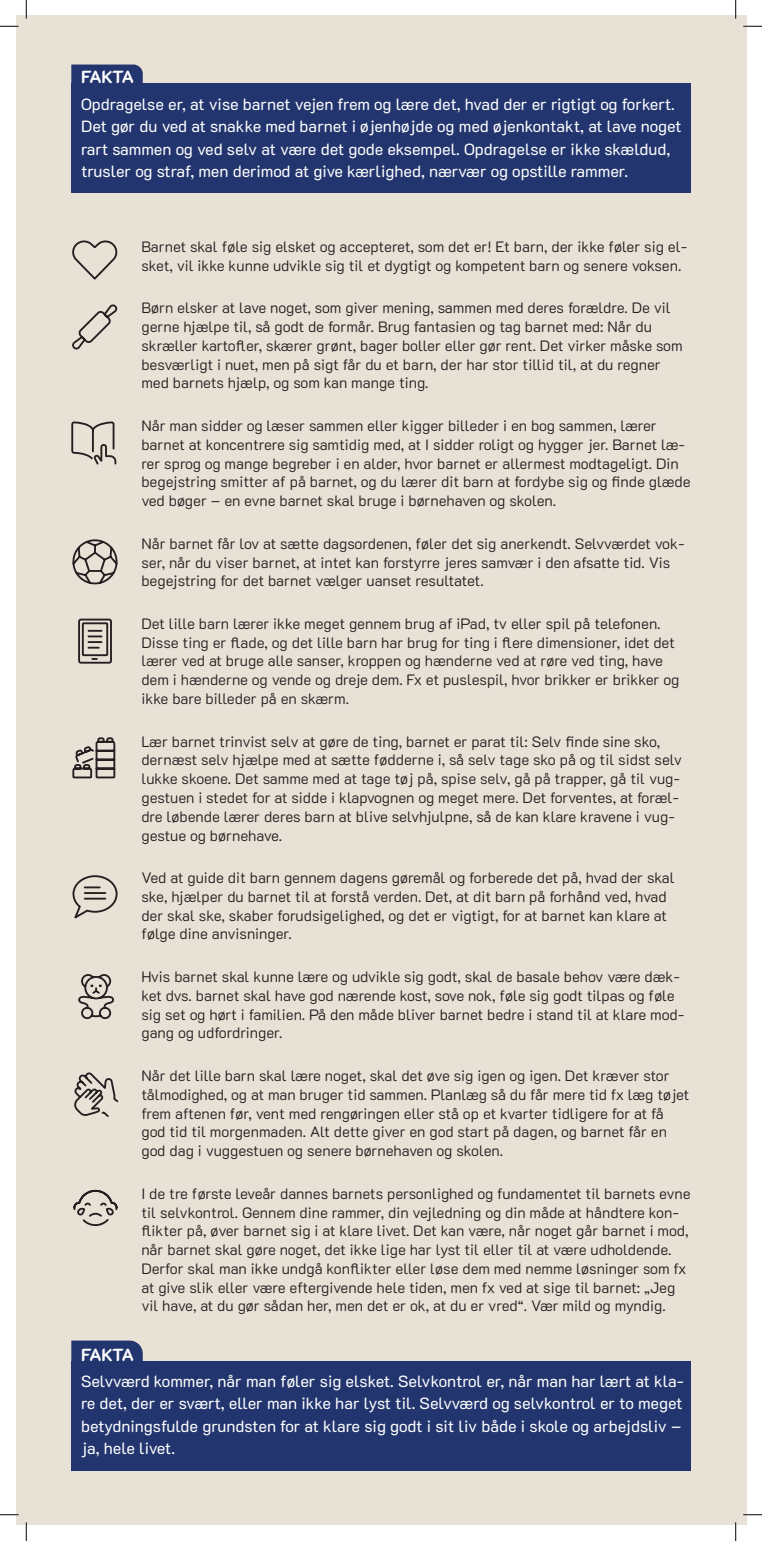
<style>
.page{position:relative;width:762px;height:1541px;background:#fff}
.page>*{position:absolute;margin:0;border:0;box-sizing:border-box;transform-origin:0 0}
.t1{font:700 17.5px "K2 D";letter-spacing:-.08em;color:#fff}
.t2{font:16.25px/22.5px "K2 D";color:#fff}
.t3{font:300 15px/18.8px "K2 D";color:#231f20}
</style>
<div class="page">
<div style="left:16px;top:16px;width:730px;height:1509px;background:#e8e1d6"></div>
<div style="left:71px;top:1360px;width:619px;height:110px;background:#22356e"></div>
<svg style="left:71px;top:1340px;width:72px;height:21px;background:#2d3f74"></svg>
<svg style="left:71px;top:65px;width:72px;height:18px"></svg>
<div style="left:71px;top:83px;width:619px;height:110px;background:#22356e"></div>
<svg style="left:72px;top:240px;width:46px;height:40px"></svg>
<svg style="left:72px;top:304px;width:46px;height:46px"></svg>
<svg style="left:72px;top:539px;width:46px;height:46px"></svg>
<svg style="left:71px;top:421px;width:46px;height:44px"></svg>
<svg style="left:78px;top:618px;width:34px;height:46px"></svg>
<svg style="left:78px;top:974px;width:36px;height:46px"></svg>
<svg style="left:74px;top:1072px;width:45px;height:45px"></svg>
<svg style="left:72px;top:875px;width:46px;height:44px"></svg>
<svg style="left:72px;top:737px;width:44px;height:42px"></svg>
<svg style="left:73px;top:1189px;width:45px;height:37px"></svg>
<svg style="left:0;top:25px;width:19px;height:2px"></svg>
<svg style="left:743px;top:25px;width:18px;height:2px"></svg>
<svg style="left:0;top:1514px;width:19px;height:1px"></svg>
<svg style="left:743px;top:1514px;width:18px;height:1px"></svg>
<svg style="left:25px;top:0;width:2px;height:19px"></svg>
<svg style="left:25px;top:1522px;width:2px;height:19px"></svg>
<svg style="left:734px;top:0;width:2px;height:19px"></svg>
<svg style="left:735px;top:1522px;width:1px;height:19px"></svg>
<p class="t1" style="left:81px;top:67px;width:55px">FAKTA</p>
<p class="t2" style="left:81px;top:93px;width:601px">Opdragelse er, at vise barnet vejen frem og lære det, hvad der er rigtigt og forkert.<br>Det gør du ved at snakke med barnet i øjenhøjde og med øjenkontakt, at lave noget rart sammen og ved selv at være det gode eksempel. Opdragelse er ikke skældud, trusler og straf, men derimod at give kærlighed, nærvær og opstille rammer.</p>
<p class="t3" style="left:141px;top:237px;width:547px">Barnet skal føle sig elsket og accepteret, som det er! Et barn, der ikke føler sig el&shy;sket, vil ikke kunne udvikle sig til et dygtigt og kompetent barn og senere voksen.</p>
<p class="t3" style="left:141px;top:299px;width:542px">Børn elsker at lave noget, som giver mening, sammen med deres forældre. De vil gerne hjælpe til, så godt de formår. Brug fantasien og tag barnet med: Når du skræller kartofler, skærer grønt, bager boller eller gør rent. Det virker måske som besværligt i nuet, men på sigt får du et barn, der har stor tillid til, at du regner med barnets hjælp, og som kan mange ting.</p>
<p class="t3" style="left:141px;top:416px;width:550px">Når man sidder og læser sammen eller kigger billeder i en bog sammen, lærer barnet at koncentrere sig samtidig med, at I sidder roligt og hygger jer. Barnet læ&shy;rer sprog og mange begreber i en alder, hvor barnet er allermest modtageligt. Din begejstring smitter af på barnet, og du lærer dit barn at fordybe sig og finde glæde ved bøger – en evne barnet skal bruge i børnehaven og skolen.</p>
<p class="t3" style="left:141px;top:534px;width:544px">Når barnet får lov at sætte dagsordenen, føler det sig anerkendt. Selvværdet vok&shy;ser, når du viser barnet, at intet kan forstyrre jeres samvær i den afsatte tid. Vis begejstring for det barnet vælger uanset resultatet.</p>
<p class="t3" style="left:141px;top:614px;width:539px">Det lille barn lærer ikke meget gennem brug af iPad, tv eller spil på telefonen.<br>Disse ting er flade, og det lille barn har brug for ting i flere dimensioner, idet det lærer ved at bruge alle sanser, kroppen og hænderne ved at røre ved ting, have dem i hænderne og vende og dreje dem. Fx et puslespil, hvor brikker er brikker og ikke bare billeder på en skærm.</p>
<p class="t3" style="left:141px;top:732px;width:542px">Lær barnet trinvist selv at gøre de ting, barnet er parat til: Selv finde sine sko, dernæst selv hjælpe med at sætte fødderne i, så selv tage sko på og til sidst selv lukke skoene. Det samme med at tage tøj på, spise selv, gå på trapper, gå til vug&shy;gestuen i stedet for at sidde i klapvognen og meget mere. Det forventes, at foræl&shy;dre løbende lærer deres barn at blive selvhjulpne, så de kan klare kravene i vug&shy;gestue og børnehave.</p>
<p class="t3" style="left:141px;top:869px;width:534px">Ved at guide dit barn gennem dagens gøremål og forberede det på, hvad der skal ske, hjælper du barnet til at forstå verden. Det, at dit barn på forhånd ved, hvad der skal ske, skaber forudsigelighed, og det er vigtigt, for at barnet kan klare at følge dine anvisninger.</p>
<p class="t3" style="left:141px;top:967px;width:544px">Hvis barnet skal kunne lære og udvikle sig godt, skal de basale behov være dæk&shy;ket dvs. barnet skal have god nærende kost, sove nok, føle sig godt tilpas og føle sig set og hørt i familien. På den måde bliver barnet bedre i stand til at klare mod&shy;gang og udfordringer.</p>
<p class="t3" style="left:141px;top:1066px;width:549px">Når det lille barn skal lære noget, skal det øve sig igen og igen. Det kræver stor tålmodighed, og at man bruger tid sammen. Planlæg så du får mere tid fx læg tøjet frem aftenen før, vent med rengøringen eller stå op et kvarter tidligere for at få god tid til morgenmaden. Alt dette giver en god start på dagen, og barnet får en god dag i vuggestuen og senere børnehaven og skolen.</p>
<p class="t3" style="left:141px;top:1184px;width:550px">I de tre første leveår dannes barnets personlighed og fundamentet til barnets evne til selvkontrol. Gennem dine rammer, din vejledning og din måde at håndtere kon&shy;flikter på, øver barnet sig i at klare livet. Det kan være, når noget går barnet i mod, når barnet skal gøre noget, det ikke lige har lyst til eller til at være udholdende.<br>Derfor skal man ikke undgå konflikter eller løse dem med nemme løsninger som fx at give slik eller være eftergivende hele tiden, men fx ved at sige til barnet: „Jeg vil have, at du gør sådan her, men det er ok, at du er vred“. Vær mild og myndig.</p>
<p class="t1" style="left:81px;top:1344px;width:55px">FAKTA</p>
<p class="t2" style="left:81px;top:1370px;width:604px">Selvværd kommer, når man føler sig elsket. Selvkontrol er, når man har lært at kla&shy;re det, der er svært, eller man ikke har lyst til. Selvværd og selvkontrol er to meget betydningsfulde grundsten for at klare sig godt i sit liv både i skole og arbejdsliv – ja, hele livet.</p>
</div>
